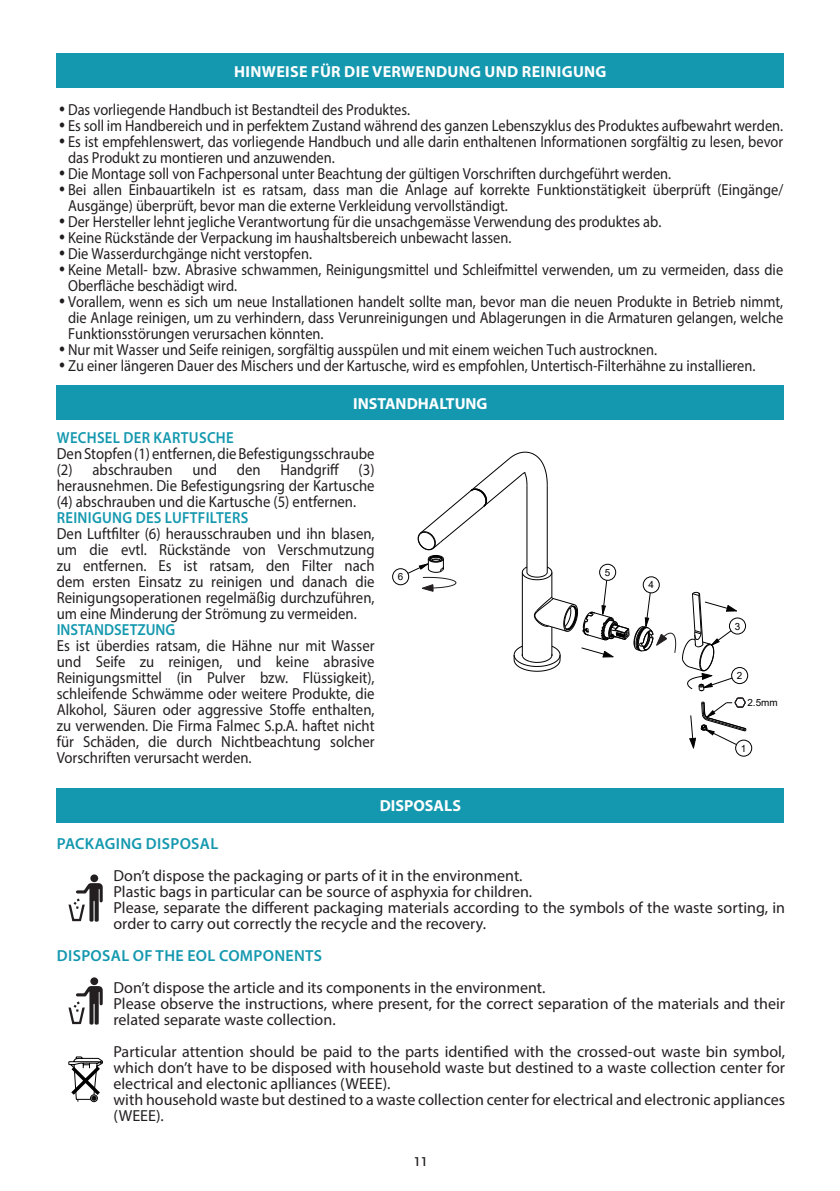
<style>
.page{position:relative;width:840px;height:1191px;background:#fff}
.page>*{position:absolute;margin:0;border:0;box-sizing:border-box;transform-origin:0 0}
.txt_fasi_piccole{font:16px/16px "Myriad Pro";color:#231f20;scale:.9 1}
.txt_fasi_piccole-2{font:16px/16px "Myriad Pro";color:#231f20}
.txt_fasi_piccole-3{font:16px/16px "Myriad Pro";color:#231f20;text-align:justify;scale:.92 1}
.txt_fasi_piccole-4{font:600 16px "Myriad Pro";letter-spacing:.02em;color:#1498af}
.txt_fasi_piccole-5{font:600 16px "Myriad Pro";letter-spacing:.02em;color:#1498af;scale:.92 1}
.t1{font:700 16px "Myriad Pro";letter-spacing:.02em;color:#fff}
.t2{font:700 16px "Myriad Pro";color:#fff}
.txt_fasi_piccole-6{font:600 16px "Myriad Pro";color:#1498af;scale:.92 1}
.t3{font:500 12px "ITC Avant Garde Std";color:#231f20}
.t4{font:9.8px "Arial";color:#000001}
.s1{font-family:"ITC Avant Garde Std";font-weight:700}
</style>
<div class="page">
<div style="left:392px;top:568px;width:16px;height:17px;border:1px solid #000001;border-radius:50%"></div>
<div style="left:735px;top:740px;width:16px;height:16px;border:1px solid #000001;border-radius:50%"></div>
<div style="left:728px;top:618px;width:17px;height:16px;border:1px solid #000001;border-radius:50%"></div>
<div style="left:731px;top:667px;width:16px;height:17px;border:1px solid #000001;border-radius:50%"></div>
<svg style="left:682px;top:591px;width:54px;height:100px"></svg>
<svg style="left:689px;top:697px;width:57px;height:51px"></svg>
<svg style="left:407px;top:451px;width:268px;height:221px"></svg>
<div style="left:57px;top:54px;width:726px;height:34px;background:#1498af"></div>
<div style="left:90px;top:874px;width:8px;height:8px;background:#231f20;border-radius:50%"></div>
<svg style="left:68px;top:883px;width:35px;height:38px"></svg>
<div style="left:90px;top:977px;width:8px;height:8px;background:#231f20;border-radius:50%"></div>
<svg style="left:68px;top:986px;width:35px;height:38px"></svg>
<svg style="left:68px;top:1056px;width:35px;height:46px"></svg>
<div style="left:57px;top:386px;width:726px;height:34px;background:#1498af"></div>
<div style="left:57px;top:788px;width:726px;height:34px;background:#1498af"></div>
<p class="t1" style="left:234px;top:61px;width:373px">HINWEISE FÜR DIE VERWENDUNG UND REINIGUNG</p>
<p class="txt_fasi_piccole" style="left:57px;top:101px;width:394px"><span class="s1">•</span>Das vorliegende Handbuch ist Bestandteil des Produktes.</p>
<p class="txt_fasi_piccole" style="left:57px;top:117px;width:808px"><span class="s1">•</span>Es soll im Handbereich und in perfektem Zustand während des ganzen Lebenszyklus des Produktes aufbewahrt werden.</p>
<p class="txt_fasi_piccole" style="left:68px;top:133px;width:795px;text-indent:-11px"><span class="s1">•</span>Es ist empfehlenswert, das vorliegende Handbuch und alle darin enthaltenen Informationen sorgfältig zu lesen, bevor das Produkt zu montieren und anzuwenden.</p>
<p class="txt_fasi_piccole" style="left:57px;top:165px;width:683px"><span class="s1">•</span>Die Montage soll von Fachpersonal unter Beachtung der gültigen Vorschriften durchgeführt werden.</p>
<p class="txt_fasi_piccole" style="left:68px;top:181px;width:795px;text-indent:-11px"><span class="s1">•</span>Bei allen Einbauartikeln ist es ratsam, dass man die Anlage auf korrekte Funktionstätigkeit überprüft (Eingänge/<br>Ausgänge) überprüft, bevor man die externe Verkleidung vervollständigt.</p>
<p class="txt_fasi_piccole" style="left:57px;top:213px;width:673px"><span class="s1">•</span>Der Hersteller lehnt jegliche Verantwortung für die unsachgemässe Verwendung des produktes ab.</p>
<p class="txt_fasi_piccole" style="left:57px;top:229px;width:506px"><span class="s1">•</span>Keine Rückstände der Verpackung im haushaltsbereich unbewacht lassen.</p>
<p class="txt_fasi_piccole" style="left:57px;top:245px;width:285px"><span class="s1">•</span>Die Wasserdurchgänge nicht verstopfen.</p>
<p class="txt_fasi_piccole" style="left:68px;top:261px;width:795px;text-indent:-11px"><span class="s1">•</span>Keine Metall- bzw. Abrasive schwammen, Reinigungsmittel und Schleifmittel verwenden, um zu vermeiden, dass die<br>Oberfläche beschädigt wird.</p>
<p class="txt_fasi_piccole" style="left:68px;top:293px;width:795px;text-align:justify;text-indent:-11px"><span class="s1">•</span>Vorallem, wenn es sich um neue Installationen handelt sollte man, bevor man die neuen Produkte in Betrieb nimmt, die Anlage reinigen, um zu verhindern, dass Verunreinigungen und Ablagerungen in die Armaturen gelangen, welche Funktionsstörungen verursachen könnten.</p>
<p class="txt_fasi_piccole" style="left:57px;top:341px;width:668px"><span class="s1">•</span>Nur mit Wasser und Seife reinigen, sorgfältig ausspülen und mit einem weichen Tuch austrocknen.</p>
<p class="txt_fasi_piccole" style="left:57px;top:357px;width:777px"><span class="s1">•</span>Zu einer längeren Dauer des Mischers und der Kartusche, wird es empfohlen, Untertisch-Filterhähne zu installieren.</p>
<p class="t2" style="left:353px;top:393px;width:136px">INSTANDHALTUNG</p>
<p class="txt_fasi_piccole-5" style="left:57px;top:427px;width:194px">WECHSEL DER KARTUSCHE</p>
<p class="txt_fasi_piccole-3" style="left:57px;top:445px;width:347px">Den Stopfen (1) entfernen, die Befestigungsschraube (2) abschrauben und den Handgriff (3) herausnehmen. Die Befestigungsring der Kartusche (4) abschrauben und die Kartusche (5) entfernen.</p>
<p class="txt_fasi_piccole-5" style="left:57px;top:507px;width:209px">REINIGUNG DES LUFTFILTERS</p>
<p class="txt_fasi_piccole-3" style="left:57px;top:525px;width:347px">Den Luftfilter (6) herausschrauben und ihn blasen, um die evtl. Rückstände von Verschmutzung zu entfernen. Es ist ratsam, den Filter nach dem ersten Einsatz zu reinigen und danach die Reinigungsoperationen regelmäßig durchzuführen, um eine Minderung der Strömung zu vermeiden.</p>
<p class="txt_fasi_piccole-6" style="left:57px;top:619px;width:130px">INSTANDSETZUNG</p>
<p class="txt_fasi_piccole-3" style="left:57px;top:637px;width:347px">Es ist überdies ratsam, die Hähne nur mit Wasser und Seife zu reinigen, und keine abrasive Reinigungsmittel (in Pulver bzw. Flüssigkeit), schleifende Schwämme oder weitere Produkte, die Alkohol, Säuren oder aggressive Stoffe enthalten, zu verwenden. Die Firma Falmec S.p.A. haftet nicht für Schäden, die durch Nichtbeachtung solcher Vorschriften verursacht werden.</p>
<p class="t2" style="left:379px;top:795px;width:83px">DISPOSALS</p>
<p class="t4" style="left:604px;top:565px;width:7px">5</p>
<p class="t4" style="left:397px;top:570px;width:7px">6</p>
<p class="t4" style="left:648px;top:578px;width:7px">4</p>
<p class="t4" style="left:734px;top:619px;width:7px">3</p>
<p class="t4" style="left:736px;top:669px;width:7px">2</p>
<p class="t4" style="left:747px;top:696px;width:32px">2.5mm</p>
<p class="t4" style="left:740px;top:741px;width:7px">1</p>
<p class="txt_fasi_piccole-4" style="left:57px;top:833px;width:163px">PACKAGING DISPOSAL</p>
<p class="txt_fasi_piccole-2" style="left:113px;top:867px;width:410px">Don’t dispose the packaging or parts of it in the environment.</p>
<p class="txt_fasi_piccole-2" style="left:113px;top:883px;width:420px">Plastic bags in particular can be source of asphyxia for children.</p>
<p class="txt_fasi_piccole-2" style="left:113px;top:899px;width:672px">Please, separate the different packaging materials according to the symbols of the waste sorting, in order to carry out correctly the recycle and the recovery.</p>
<p class="txt_fasi_piccole-4" style="left:57px;top:945px;width:266px">DISPOSAL OF THE EOL COMPONENTS</p>
<p class="txt_fasi_piccole-2" style="left:113px;top:979px;width:433px">Don’t dispose the article and its components in the environment.</p>
<p class="txt_fasi_piccole-2" style="left:113px;top:995px;width:672px">Please observe the instructions, where present, for the correct separation of the materials and their related separate waste collection.</p>
<p class="txt_fasi_piccole-2" style="left:113px;top:1043px;width:672px;text-align:justify">Particular attention should be paid to the parts identified with the crossed-out waste bin symbol, which don’t have to be disposed with household waste but destined to a waste collection center for electrical and electonic aplliances (WEEE).</p>
<p class="txt_fasi_piccole-2" style="left:113px;top:1091px;width:672px">with household waste but destined to a waste collection center for electrical and electronic appliances (WEEE).</p>
<p class="t3" style="left:413px;top:1154px;width:16px">11</p>
</div>
